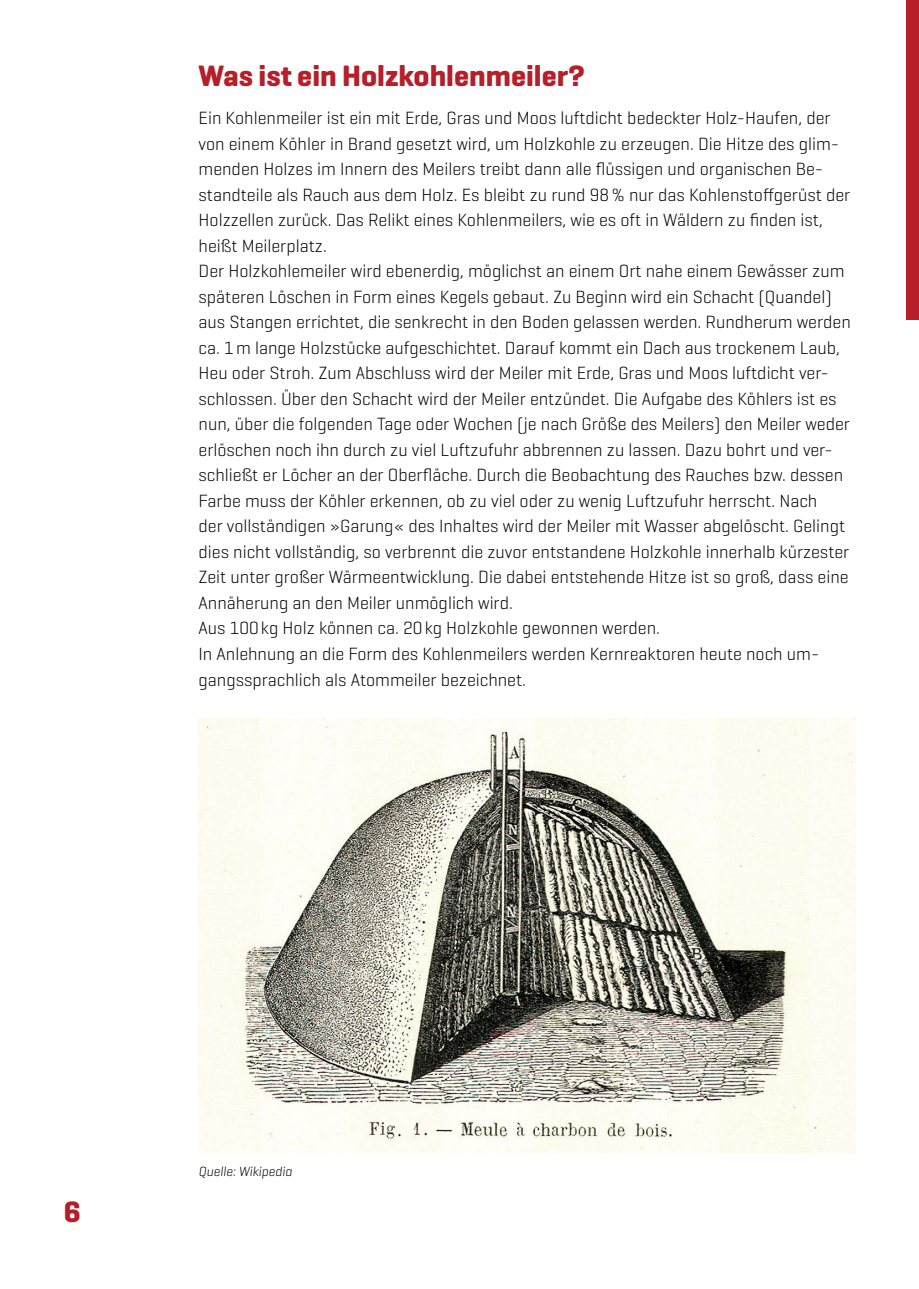
<style>
.page{position:relative;width:919px;height:1289px;background:#fff}
.page>*{position:absolute;margin:0;border:0;box-sizing:border-box;transform-origin:0 0}
.t1{font:700 30px "Geogrotesque";color:#b61f29}
.t2{font:300 18px/25.5px "Geogrotesque";color:#000}
.t3{font:italic 300 13.5px "Geogrotesque";color:#000}
</style>
<div class="page">
<img style="left:198px;top:719px;width:657px;height:433px">
<div style="left:906px;top:0;width:12px;height:319px;background:#b61f29"></div>
<h1 class="t1" style="left:198px;top:57px;width:388px">Was ist ein Holzkohlenmeiler?</h1>
<p class="t2" style="left:198px;top:105px;width:653px">Ein Kohlenmeiler ist ein mit Erde, Gras und Moos luftdicht bedeckter Holz-Haufen, der von einem Köhler in Brand gesetzt wird, um Holzkohle zu erzeugen. Die Hitze des glim&shy;menden Holzes im Innern des Meilers treibt dann alle flüssigen und organischen Be&shy;standteile als Rauch aus dem Holz. Es bleibt zu rund 98% nur das Kohlenstoffgerüst der Holzzellen zurück. Das Relikt eines Kohlenmeilers, wie es oft in Wäldern zu finden ist, heißt Meilerplatz.<br>Der Holzkohlemeiler wird ebenerdig, möglichst an einem Ort nahe einem Gewässer zum späteren Löschen in Form eines Kegels gebaut. Zu Beginn wird ein Schacht (Quandel) aus Stangen errichtet, die senkrecht in den Boden gelassen werden. Rundherum werden ca. 1m lange Holzstücke aufgeschichtet. Darauf kommt ein Dach aus trockenem Laub, Heu oder Stroh. Zum Abschluss wird der Meiler mit Erde, Gras und Moos luftdicht ver&shy;schlossen. Über den Schacht wird der Meiler entzündet. Die Aufgabe des Köhlers ist es nun, über die folgenden Tage oder Wochen (je nach Größe des Meilers) den Meiler weder erlöschen noch ihn durch zu viel Luftzufuhr abbrennen zu lassen. Dazu bohrt und ver&shy;schließt er Löcher an der Oberfläche. Durch die Beobachtung des Rauches bzw. dessen Farbe muss der Köhler erkennen, ob zu viel oder zu wenig Luftzufuhr herrscht. Nach<br>der vollständigen »Garung« des Inhaltes wird der Meiler mit Wasser abgelöscht. Gelingt dies nicht vollständig, so verbrennt die zuvor entstandene Holzkohle innerhalb kürzester Zeit unter großer Wärmeentwicklung. Die dabei entstehende Hitze ist so groß, dass eine Annäherung an den Meiler unmöglich wird.<br>Aus 100kg Holz können ca. 20kg Holzkohle gewonnen werden.<br>In Anlehnung an die Form des Kohlenmeilers werden Kernreaktoren heute noch um&shy;gangssprachlich als Atommeiler bezeichnet.</p>
<h1 class="t1" style="left:64px;top:1193px;width:19px">6</h1>
<p class="t3" style="left:198px;top:1162px;width:95px">Quelle: Wikipedia</p>
</div>
